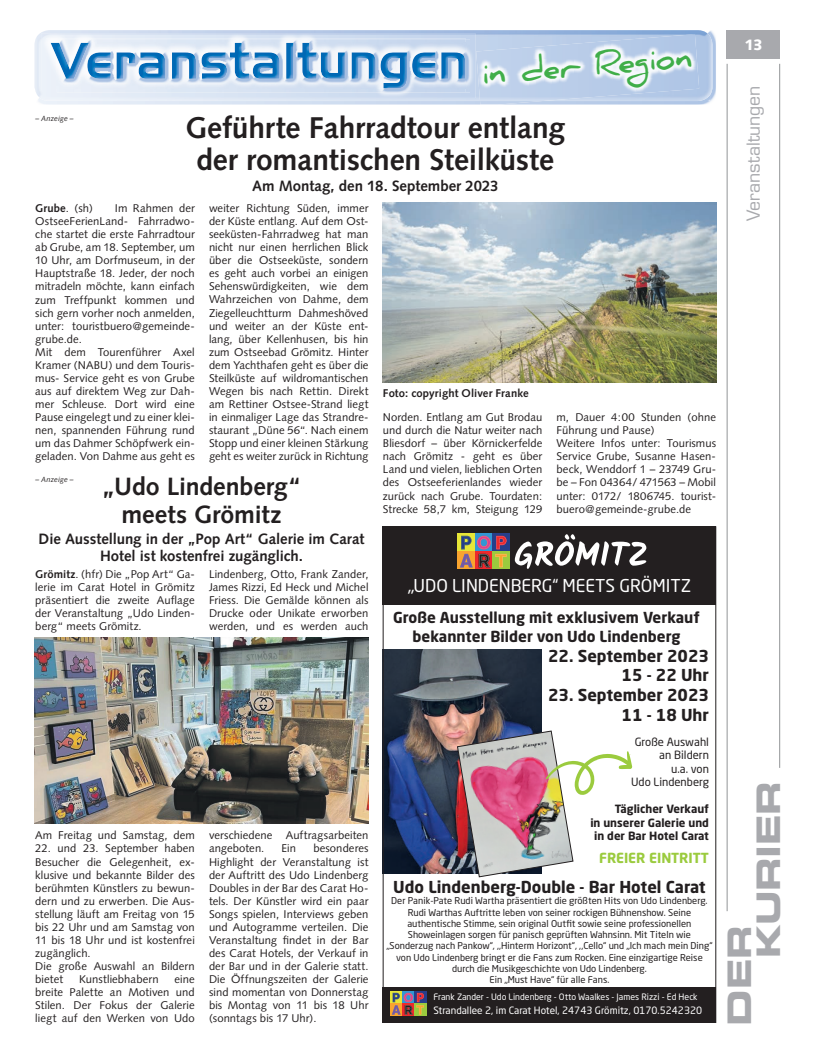
<style>
.page{position:relative;width:819px;height:1053px;background:#fff}
.page>*{position:absolute;margin:0;border:0;box-sizing:border-box;transform-origin:0 0}
.t1{font:32.5px/28.9px "Eurostile LT Std Bold Ex 2";letter-spacing:-.01em;color:#a8a9ad}
.t2{font:700 31.25px "Daniel";color:#40ae49}
.t3{font:700 30px/32.5px "Syntax LT Std";letter-spacing:-.005em;color:#231f20;text-align:center}
.t4{font:700 25px/27.5px "Syntax LT Std";letter-spacing:-.005em;color:#231f20;text-align:center}
.t5{font:17.5px "Neo Sans W1 G";color:#fff}
.t6{font:17.5px "Eurostile LT Std";letter-spacing:-.005em;color:#a8a9ad}
.t7{font:700 16.25px/19.5px "Neo Sans W1 G";color:#231f20;text-align:right}
.t8{font:700 15px/17.5px "Syntax LT Std";color:#231f20;text-align:center}
.t9{font:700 15px/18.8px "Neo Sans W1 G";color:#231f20;text-align:center}
.t10{font:900 15px "Syntax LT Std";color:#fff}
.t11{font:700 13.75px "Neo Sans W1 G";color:#9bcb3e}
.t12{font:11.25px/13px "Syntax";letter-spacing:.005em;color:#231f20;text-align:justify}
.t13{font:700 11.25px/13.5px "Neo Sans W1 G";color:#231f20;text-align:right}
.t14{font:700 11.25px/24.5px "Syntax LT Std";letter-spacing:.01em;color:#231f20}
.t15{font:11.25px/13.5px "Neo Sans W1 G";color:#231f20;text-align:right}
.t16{font:700 11.25px "Syntax";letter-spacing:.015em;color:#231f20}
.t17{font:10px "Neo Sans W1 G";color:#fff}
.t18{font:9.38px/11.2px "Neo Sans W1 G";color:#231f20;text-align:center}
.t19{font:8.75px "Neo Sans W1 G";color:#fff}
.t20{font:italic 7.5px "Syntax LT Std";letter-spacing:.015em;color:#231f20}
.s1{font-weight:400}
.s2{font-weight:700}
.s3{font-family:"Syntax";font-weight:400}
</style>
<div class="page">
<hr style="left:726px;top:64px;width:1px;height:847px;background:#939598">
<hr style="left:779px;top:64px;width:1px;height:703px;background:#939598">
<div style="left:726px;top:30px;width:54px;height:29px;background:#a8a9ad"></div>
<img style="left:385px;top:649px;width:157px;height:224px">
<div style="left:383px;top:526px;width:333px;height:79px;background:#231f20"></div>
<div style="left:383px;top:987px;width:333px;height:35px;background:#231f20"></div>
<div style="left:457px;top:533px;width:18px;height:18px;background:#e7e637"></div>
<div style="left:475px;top:533px;width:17px;height:18px;background:#3297d3"></div>
<div style="left:492px;top:533px;width:18px;height:18px;background:#263e8a"></div>
<svg style="left:457px;top:551px;width:18px;height:18px"></svg>
<svg style="left:475px;top:567px;width:17px;height:2px"></svg>
<div style="left:492px;top:551px;width:18px;height:18px;background:#9bcb3e"></div>
<svg style="left:460px;top:535px;width:46px;height:32px"></svg>
<svg style="left:515px;top:534px;width:131px;height:34px"></svg>
<img style="left:457px;top:730px;width:175px;height:147px">
<div style="left:390px;top:991px;width:12px;height:12px;background:#e7e637"></div>
<div style="left:402px;top:991px;width:12px;height:12px;background:#3297d3"></div>
<div style="left:414px;top:991px;width:12px;height:12px;background:#263e8a"></div>
<div style="left:390px;top:1003px;width:12px;height:12px;background:#f9a42e"></div>
<svg style="left:402px;top:1014px;width:12px;height:1px"></svg>
<div style="left:414px;top:1003px;width:12px;height:12px;background:#9bcb3e"></div>
<svg style="left:392px;top:992px;width:32px;height:22px"></svg>
<img style="left:38px;top:31px;width:678px;height:74px">
<img style="left:711px;top:39px;width:1px;height:54px">
<img style="left:35px;top:39px;width:1px;height:53px">
<img style="left:36px;top:37px;width:1px;height:57px">
<img style="left:37px;top:30px;width:673px;height:71px">
<img style="left:41px;top:33px;width:434px;height:65px">
<img style="left:57px;top:39px;width:413px;height:54px">
<img style="left:57px;top:39px;width:409px;height:53px">
<img style="left:57px;top:43px;width:408px;height:45px">
<img style="left:480px;top:102px;width:62px;height:3px">
<img style="left:480px;top:101px;width:63px;height:1px">
<img style="left:476px;top:34px;width:223px;height:67px">
<img style="left:383px;top:202px;width:333px;height:181px">
<img style="left:35px;top:637px;width:334px;height:186px">
<p class="t20" style="left:35px;top:114px;width:40px">– Anzeige –</p>
<p class="t2" style="left:480px;top:56px;width:212px;rotate:-5deg">in der Region</p>
<p class="t3" style="left:185px;top:111px;width:381px">Geführte Fahrradtour entlang der romantischen Steilküste</p>
<p class="t8" style="left:252px;top:177px;width:248px">Am Montag, den 18. September 2023</p>
<p class="t12" style="left:35px;top:202px;width:161px;text-align:left;text-indent:80px">Im Rahmen der<br>OstseeFerienLand- Fahrradwo&shy;che startet die erste Fahrradtour ab Grube, am 18. September, um<br>10 Uhr, am Dorfmuseum, in der<br>Hauptstraße 18. Jeder, der noch mitradeln möchte, kann einfach zum Treffpunkt kommen und sich gern vorher noch anmelden, unter: touristbuero@gemeinde&shy;grube.de.<br>Mit dem Tourenführer Axel<br>Kramer (NABU) und dem Touris&shy;mus- Service geht es von Grube aus auf direktem Weg zur Dah&shy;mer Schleuse. Dort wird eine<br>Pause eingelegt und zu einer klei&shy;nen, spannenden Führung rund um das Dahmer Schöpfwerk ein&shy;geladen. Von Dahme aus geht es</p>
<p class="t12" style="left:209px;top:202px;width:161px">weiter Richtung Süden, immer der Küste entlang. Auf dem Ost&shy;seeküsten-Fahrradweg hat man nicht nur einen herrlichen Blick über die Ostseeküste, sondern es geht auch vorbei an einigen Sehenswürdigkeiten, wie dem Wahrzeichen von Dahme, dem Ziegelleuchtturm Dahmeshöved und weiter an der Küste ent&shy;lang, über Kellenhusen, bis hin zum Ostseebad Grömitz. Hinter dem Yachthafen geht es über die Steilküste auf wildromantischen Wegen bis nach Rettin. Direkt am Rettiner Ostsee-Strand liegt in einmaliger Lage das Strandre&shy;staurant „Düne 56“. Nach einem Stopp und einer kleinen Stärkung geht es weiter zurück in Richtung</p>
<p class="t16" style="left:35px;top:202px;width:59px">Grube<span class="s1">. (sh)</span></p>
<p class="t4" style="left:101px;top:473px;width:202px">„Udo Lindenberg“ meets Grömitz</p>
<p class="t8" style="left:39px;top:530px;width:327px">Die Ausstellung in der „Pop Art“ Galerie im Carat<br>Hotel ist kostenfrei zugänglich.</p>
<p class="t20" style="left:35px;top:475px;width:40px">– Anzeige –</p>
<p class="t12" style="left:35px;top:567px;width:161px"><span class="s2">Grömitz</span>. (hfr) Die „Pop Art“ Ga&shy;lerie im Carat Hotel in Grömitz präsentiert die zweite Auflage der Veranstaltung „Udo Linden&shy;berg“ meets Grömitz.</p>
<p class="t12" style="left:209px;top:567px;width:161px">Lindenberg, Otto, Frank Zander, James Rizzi, Ed Heck und Michel Friess. Die Gemälde können als Drucke oder Unikate erworben werden, und es werden auch</p>
<p class="t12" style="left:35px;top:829px;width:161px">Am Freitag und Samstag, dem</p>
<p class="t12" style="left:35px;top:842px;width:161px;text-align:left">22. und 23. September haben<br>Besucher die Gelegenheit, ex&shy;klusive und bekannte Bilder des berühmten Künstlers zu bewun&shy;dern und zu erwerben. Die Aus&shy;stellung läuft am Freitag von 15 bis 22 Uhr und am Samstag von<br>11 bis 18 Uhr und ist kostenfrei zugänglich.<br>Die große Auswahl an Bildern bietet</p>
<p class="t12" style="left:79px;top:972px;width:81px">Kunstliebhabern</p>
<p class="t12" style="left:35px;top:972px;width:161px;text-indent:139px">eine breite Palette an Motiven und Stilen. Der Fokus der Galerie liegt auf den Werken von Udo</p>
<p class="t12" style="left:209px;top:829px;width:161px">verschiedene Auftragsarbeiten angeboten.</p>
<p class="t12" style="left:209px;top:842px;width:161px;text-indent:104px">besonderes Highlight der Veranstaltung ist der Auftritt des Udo Lindenberg Doubles in der Bar des Carat Ho&shy;tels. Der Künstler wird ein paar Songs spielen, Interviews geben und Autogramme verteilen. Die Veranstaltung findet in der Bar des Carat Hotels, der Verkauf in der Bar und in der Galerie statt.<br>Die Öffnungszeiten der Galerie sind momentan von Donnerstag bis Montag von 11 bis 18 Uhr (sonntags bis 17 Uhr).</p>
<p class="t12" style="left:281px;top:842px;width:16px">Ein</p>
<p class="t14" style="left:383px;top:380px;width:161px">Foto: copyright Oliver Franke<br><span class="s3">Norden. Entlang am Gut Brodau</span></p>
<p class="t12" style="left:383px;top:424px;width:161px">und durch die Natur weiter nach Bliesdorf – über Körnickerfelde nach Grömitz - geht es über Land und vielen, lieblichen Orten des Ostseeferienlandes wieder zurück nach Grube. Tourdaten:<br>Strecke 58,7 km, Steigung 129</p>
<p class="t12" style="left:556px;top:411px;width:161px;text-align:left">m, Dauer 4:00 Stunden (ohne<br>Führung und Pause)<br>Weitere Infos unter: Tourismus<br>Service Grube, Susanne Hasen&shy;beck, Wenddorf 1 – 23749 Gru&shy;be – Fon 04364/ 471563 – Mobil unter: 0172/ 1806745. tourist&shy;buero@gemeinde-grube.de</p>
<p class="t5" style="left:407px;top:575px;width:285px">„UDO LINDENBERG“ MEETS GRÖMITZ</p>
<p class="t9" style="left:393px;top:607px;width:308px">Große Ausstellung mit exklusivem Verkauf bekannter Bilder von Udo Lindenberg</p>
<p class="t7" style="left:548px;top:645px;width:162px">22. September 2023<br>15 - 22 Uhr</p>
<p class="t7" style="left:548px;top:684px;width:162px">23. September 2023<br>11 - 18 Uhr</p>
<p class="t15" style="left:631px;top:734px;width:79px">Große Auswahl an Bildern<br>u.a. von<br>Udo Lindenberg</p>
<p class="t13" style="left:590px;top:801px;width:120px">Täglicher Verkauf<br>in unserer Galerie und in der Bar Hotel Carat</p>
<p class="t11" style="left:599px;top:848px;width:111px">FREIER EINTRITT</p>
<p class="t7" style="left:393px;top:876px;width:314px">Udo Lindenberg-Double - Bar Hotel Carat</p>
<p class="t18" style="left:386px;top:895px;width:327px">Der Panik-Pate Rudi Wartha präsentiert die größten Hits von Udo Lindenberg.<br>Rudi Warthas Auftritte leben von seiner rockigen Bühnenshow. Seine authentische Stimme, sein original Outfit sowie seine professionellen Showeinlagen sorgen für panisch geprüften Wahnsinn. Mit Titeln wie „Sonderzug nach Pankow“, ,,Hinterm Horizont“, ,,Cello“ und „Ich mach mein Ding“ von Udo Lindenberg bringt er die Fans zum Rocken. Eine einzigartige Reise durch die Musikgeschichte von Udo Lindenberg.<br>Ein „Must Have“ für alle Fans.</p>
<p class="t19" style="left:433px;top:991px;width:266px">Frank Zander - Udo Lindenberg - Otto Waalkes - James Rizzi - Ed Heck</p>
<p class="t17" style="left:433px;top:1003px;width:270px">Strandallee 2, im Carat Hotel, 24743 Grömitz, 0170.5242320</p>
<p class="t10" style="left:744px;top:36px;width:20px">13</p>
<p class="t6" style="left:743px;top:221px;width:137px;rotate:-90deg">Veranstaltungen</p>
<p class="t1" style="left:724px;top:958px;width:179px;text-indent:-67px;rotate:-90deg">DER<br>KURIER</p>
</div>
